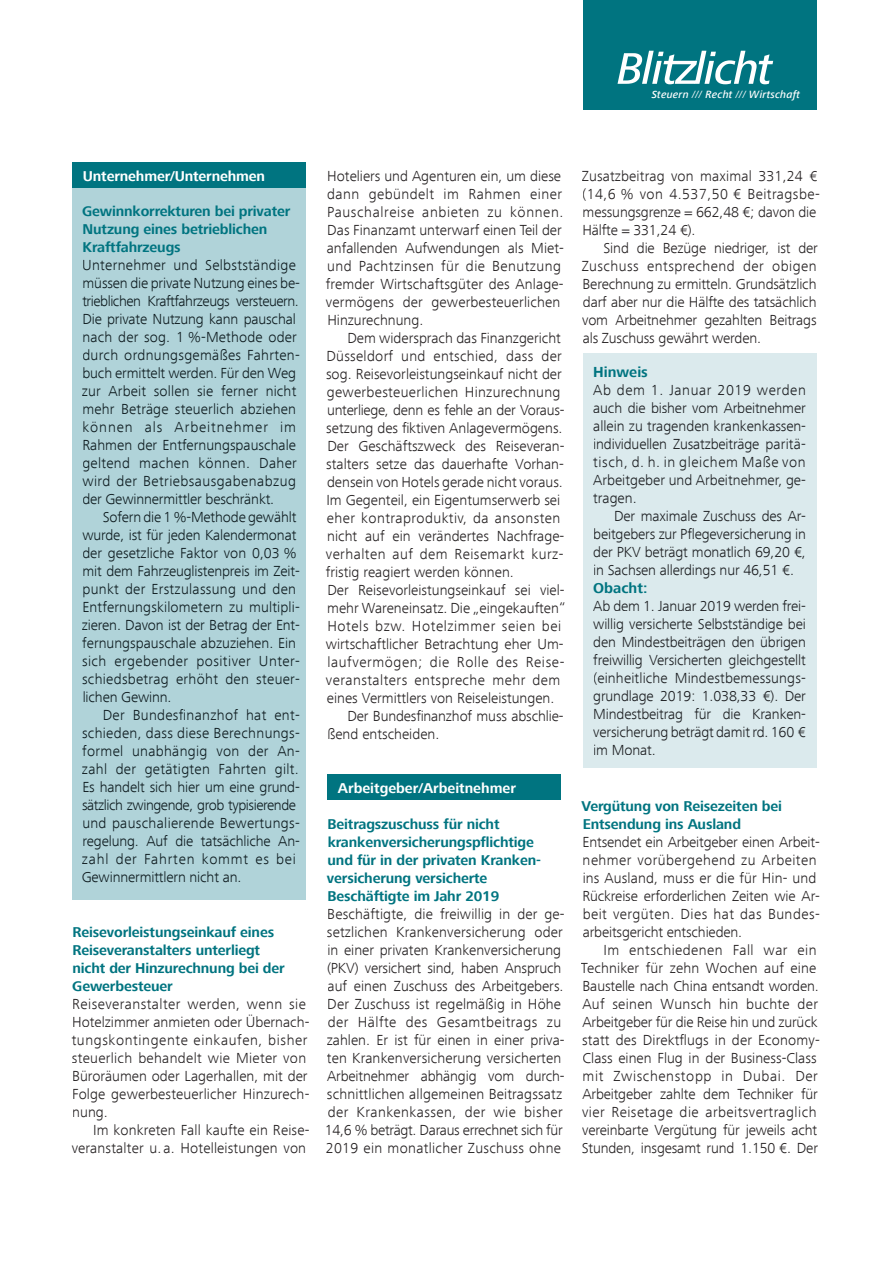
<style>
.page{position:relative;width:893px;height:1263px;background:#fff}
.page>*{position:absolute;margin:0;border:0;box-sizing:border-box;transform-origin:0 0}
.t1{font:300 15px/18px "Frutiger Next Com";color:#231f20}
.t2{font:300 15px/18px "Frutiger Next Com";letter-spacing:.01em;color:#0c191d}
.t3{font:300 15px/18px "Frutiger Next Com";letter-spacing:-.01em;color:#1a1c1f;text-align:justify}
.t4{font:300 15px "Frutiger Next Com";letter-spacing:.03em;color:#231f20}
.t5{font:300 15px "Frutiger Next Com";letter-spacing:.02em;color:#231f20}
.t6{font:300 15px "Frutiger Next Com";letter-spacing:.04em;color:#231f20}
.t7{font:300 15px "Frutiger Next Com";letter-spacing:-.02em;color:#231f20}
.t8{font:700 15px "Frutiger Next Com";color:#007480}
.t9{font:700 14.7px/18px "Frutiger Next Com";letter-spacing:-.01em;color:#007480}
.t10{font:700 14.7px "Frutiger Next Com";color:#fff}
.t11{font:italic 500 10.8px "Frutiger Next Com";letter-spacing:.02em;color:#fff}
.s1{font-weight:400}
</style>
<div class="page">
<div style="left:72px;top:163px;width:234px;height:25px;background:#007480"></div>
<div style="left:72px;top:188px;width:234px;height:712px;background:#b0d3d9"></div>
<div style="left:327px;top:775px;width:234px;height:25px;background:#007480"></div>
<div style="left:583px;top:353px;width:233px;height:414px;background:#dbeaed"></div>
<div style="left:583px;top:0;width:233px;height:110px;background:#007480"></div>
<svg style="left:617px;top:51px;width:156px;height:33px"></svg>
<p class="t11" style="left:652px;top:88px;width:150px">Steuern <span class="s1">///</span> Recht <span class="s1">///</span> Wirtschaft</p>
<p class="t10" style="left:83px;top:167px;width:184px">Unternehmer/Unternehmen</p>
<p class="t9" style="left:82px;top:202px;width:210px">Gewinnkorrekturen bei privater<br>Nutzung eines betrieblichen<br>Kraftfahrzeugs</p>
<p class="t2" style="left:82px;top:256px;width:219px">Unternehmer und Selbstständige müssen die private Nutzung eines be&shy;trieblichen Kraftfahrzeugs versteuern.<br>Die private Nutzung kann pauschal nach der sog. 1 %-Methode oder durch ordnungsgemäßes Fahrten&shy;buch ermittelt werden. Für den Weg zur Arbeit sollen sie ferner nicht mehr Beträge steuerlich abziehen können als Arbeitnehmer im Rahmen der Entfernungspauschale geltend machen können. Daher wird der Betriebsausgabenabzug der Gewinnermittler beschränkt.</p>
<p class="t2" style="left:82px;top:508px;width:219px;text-indent:21px">Sofern die 1 %-Methode gewählt wurde, ist für jeden Kalendermonat der gesetzliche Faktor von 0,03 % mit dem Fahrzeuglistenpreis im Zeit&shy;punkt der Erstzulassung und den Entfernungskilometern zu multipli&shy;zieren. Davon ist der Betrag der Ent&shy;fernungspauschale abzuziehen. Ein sich ergebender positiver Unter&shy;schiedsbetrag erhöht den steuer&shy;lichen Gewinn.</p>
<p class="t2" style="left:82px;top:706px;width:220px;text-indent:21px">Der Bundesfinanzhof hat ent&shy;schieden, dass diese Berechnungs&shy;formel unabhängig von der An&shy;zahl der getätigten Fahrten gilt.<br>Es handelt sich hier um eine grund&shy;sätzlich zwingende, grob typisierende und pauschalierende Bewertungs&shy;regelung. Auf die tatsächliche An&shy;zahl der Fahrten kommt es bei<br>Gewinnermittlern nicht an.</p>
<p class="t9" style="left:72px;top:923px;width:214px">Reisevorleistungseinkauf eines<br>Reiseveranstalters unterliegt nicht der Hinzurechnung bei der<br>Gewerbesteuer</p>
<p class="t1" style="left:72px;top:995px;width:239px">Reiseveranstalter werden, wenn sie Hotelzimmer anmieten oder Übernach&shy;tungskontingente einkaufen, bisher steuerlich behandelt wie Mieter von Büroräumen oder Lagerhallen, mit der Folge gewerbesteuerlicher Hinzurech&shy;nung.</p>
<p class="t1" style="left:72px;top:1121px;width:239px;text-align:right">Im konkreten Fall kaufte ein Reise&shy;veranstalter u. a. Hotelleistungen von</p>
<p class="t1" style="left:326px;top:167px;width:239px">Hoteliers und Agenturen ein, um diese dann gebündelt im Rahmen einer Pauschalreise anbieten zu können.<br>Das Finanzamt unterwarf einen Teil der anfallenden Aufwendungen als Miet&shy;und Pachtzinsen für die Benutzung fremder Wirtschaftsgüter des Anlage&shy;vermögens der gewerbesteuerlichen Hinzurechnung.</p>
<p class="t1" style="left:347px;top:329px;width:215px">Dem widersprach das Finanzgericht</p>
<p class="t5" style="left:326px;top:347px;width:237px">Düsseldorf und entschied, dass der</p>
<p class="t1" style="left:326px;top:365px;width:237px">sog. Reisevorleistungseinkauf nicht der</p>
<p class="t5" style="left:327px;top:383px;width:235px">gewerbesteuerlichen Hinzurechnung</p>
<p class="t7" style="left:327px;top:401px;width:239px">unterliege, denn es fehle an der Voraus-</p>
<p class="t1" style="left:326px;top:419px;width:238px">setzung des fi ktiven Anlagevermögens.</p>
<p class="t1" style="left:327px;top:437px;width:239px">Der Geschäftszweck des Reiseveran-</p>
<p class="t1" style="left:326px;top:455px;width:239px">stalters setze das dauerhafte Vorhan-</p>
<p class="t1" style="left:327px;top:473px;width:237px">densein von Hotels gerade nicht voraus.</p>
<p class="t1" style="left:326px;top:491px;width:235px">Im Gegenteil, ein Eigentumserwerb sei</p>
<p class="t4" style="left:327px;top:509px;width:235px">eher kontraproduktiv, da ansonsten</p>
<p class="t1" style="left:327px;top:527px;width:239px">nicht auf ein verändertes Nachfrage-</p>
<p class="t4" style="left:326px;top:545px;width:239px">verhalten auf dem Reisemarkt kurz-</p>
<p class="t1" style="left:326px;top:563px;width:190px">fristig reagiert werden können.</p>
<p class="t1" style="left:327px;top:581px;width:239px">Der Reisevorleistungseinkauf sei viel-</p>
<p class="t1" style="left:327px;top:599px;width:240px">mehr Wareneinsatz. Die „eingekauften“</p>
<p class="t6" style="left:327px;top:617px;width:235px">Hotels bzw. Hotelzimmer seien bei</p>
<p class="t1" style="left:326px;top:635px;width:239px">wirtschaftlicher Betrachtung eher Um-</p>
<p class="t6" style="left:327px;top:653px;width:239px">laufvermögen; die Rolle des Reise-</p>
<p class="t4" style="left:326px;top:671px;width:236px">veranstalters entspreche mehr dem</p>
<p class="t1" style="left:327px;top:689px;width:229px">eines Vermittlers von Reiseleistungen.</p>
<p class="t1" style="left:347px;top:707px;width:218px">Der Bundesfinanzhof muss abschlie-</p>
<p class="t1" style="left:327px;top:725px;width:114px">ßend entscheiden.</p>
<p class="t10" style="left:338px;top:779px;width:180px">Arbeitgeber/Arbeitnehmer</p>
<p class="t9" style="left:327px;top:815px;width:215px">Beitragszuschuss für nicht krankenversicherungspflichtige und für in der privaten Kranken&shy;versicherung versicherte<br>Beschäftigte im Jahr 2019</p>
<p class="t1" style="left:325px;top:905px;width:241px">Beschäftigte, die freiwillig in der ge&shy;setzlichen Krankenversicherung oder in einer privaten Krankenversicherung (PKV) versichert sind, haben Anspruch auf einen Zuschuss des Arbeitgebers.<br>Der Zuschuss ist regelmäßig in Höhe der Hälfte des Gesamtbeitrags zu zahlen. Er ist für einen in einer priva&shy;ten Krankenversicherung versicherten Arbeitnehmer abhängig vom durch&shy;schnittlichen allgemeinen Beitragssatz der Krankenkassen, der wie bisher 14,6 % beträgt. Daraus errechnet sich für 2019 ein monatlicher Zuschuss ohne</p>
<p class="t1" style="left:582px;top:167px;width:240px">Zusatzbeitrag von maximal 331,24 € (14,6 % von 4.537,50 € Beitragsbe&shy;messungsgrenze = 662,48 €; davon die<br>Hälfte = 331,24 €).</p>
<p class="t1" style="left:582px;top:239px;width:238px;text-align:justify;text-indent:22px">Sind die Bezüge niedriger, ist der Zuschuss entsprechend der obigen Berechnung zu ermitteln. Grundsätzlich darf aber nur die Hälfte des tatsächlich vom Arbeitnehmer gezahlten Beitrags als Zuschuss gewährt werden.</p>
<p class="t8" style="left:593px;top:363px;width:56px">Hinweis</p>
<p class="t3" style="left:593px;top:381px;width:214px">Ab dem 1. Januar 2019 werden auch die bisher vom Arbeitnehmer allein zu tragenden krankenkassen&shy;individuellen Zusatzbeiträge paritä&shy;tisch, d. h. in gleichem Maße von Arbeitgeber und Arbeitnehmer, ge&shy;tragen.</p>
<p class="t3" style="left:593px;top:507px;width:214px;text-indent:21px">Der maximale Zuschuss des Ar&shy;beitgebers zur Pflegeversicherung in der PKV beträgt monatlich 69,20 €, in Sachsen allerdings nur 46,51 €.</p>
<p class="t8" style="left:593px;top:579px;width:56px">Obacht:</p>
<p class="t3" style="left:593px;top:597px;width:214px">Ab dem 1. Januar 2019 werden frei&shy;willig versicherte Selbstständige bei den Mindestbeiträgen den übrigen freiwillig Versicherten gleichgestellt (einheitliche Mindestbemessungs&shy;grundlage 2019: 1.038,33 €). Der Mindestbeitrag für die Kranken&shy;versicherung beträgt damit rd. 160 € im Monat.</p>
<p class="t9" style="left:582px;top:797px;width:202px">Vergütung von Reisezeiten bei<br>Entsendung ins Ausland</p>
<p class="t1" style="left:582px;top:833px;width:239px">Entsendet ein Arbeitgeber einen Arbeit&shy;nehmer vorübergehend zu Arbeiten ins Ausland, muss er die für Hin- und Rückreise erforderlichen Zeiten wie Ar&shy;beit vergüten. Dies hat das Bundes&shy;arbeitsgericht entschieden.</p>
<p class="t1" style="left:581px;top:941px;width:240px;text-indent:23px">Im entschiedenen Fall war ein Techniker für zehn Wochen auf eine Baustelle nach China entsandt worden.<br>Auf seinen Wunsch hin buchte der Arbeitgeber für die Reise hin und zurück statt des Direktflugs in der Economy-Class einen Flug in der Business-Class mit Zwischenstopp in Dubai. Der Arbeitgeber zahlte dem Techniker für vier Reisetage die arbeitsvertraglich vereinbarte Vergütung für jeweils acht Stunden, insgesamt rund 1.150 €. Der</p>
</div>
